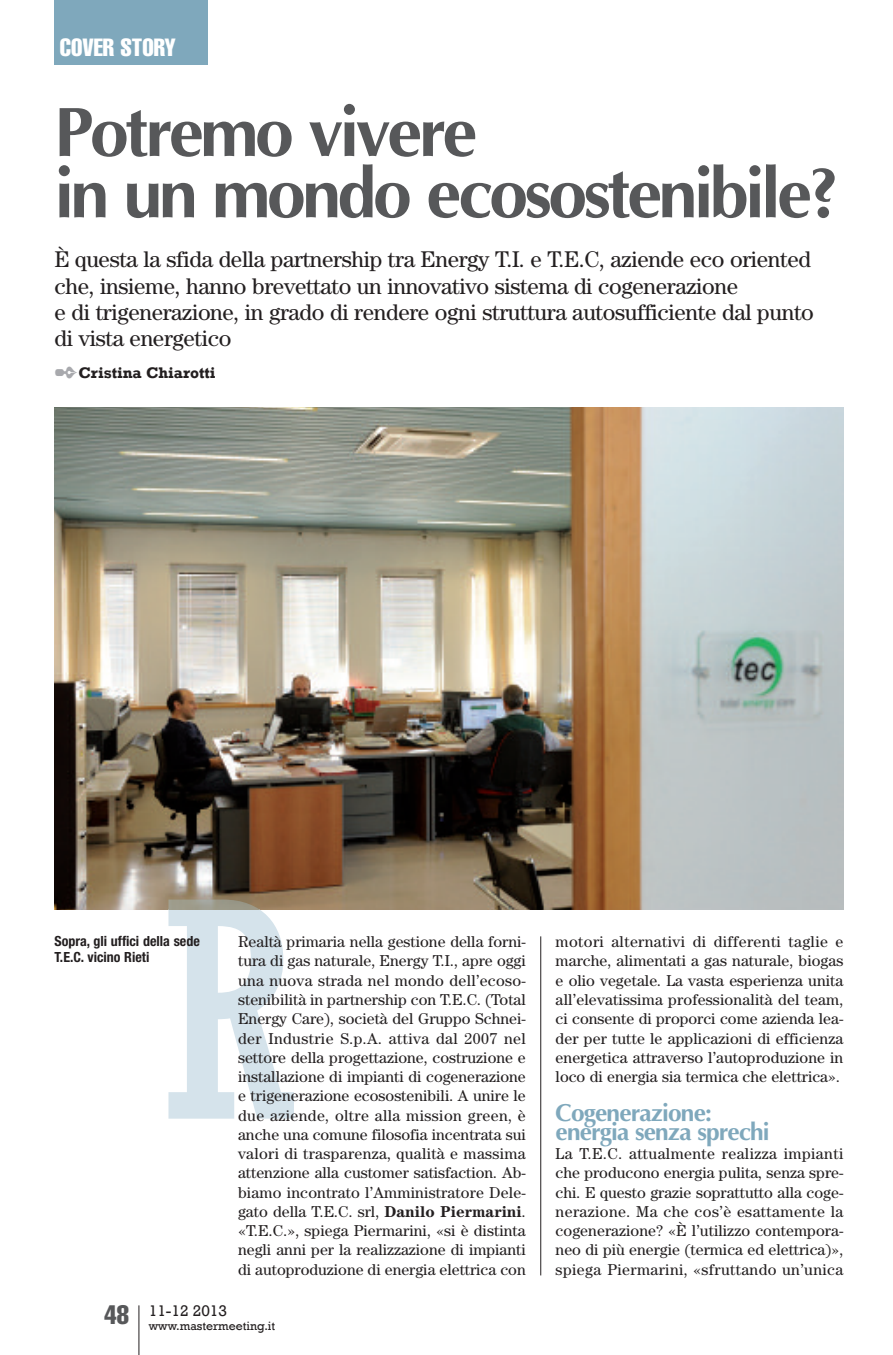
<style>
.page{position:relative;width:893px;height:1355px;background:#fff}
.page>*{position:absolute;margin:0;border:0;box-sizing:border-box;transform-origin:0 0}
.t1{font:700 70px/61.2px "Optima";letter-spacing:-.05em;color:#57585a}
.t2{font:700 24.5px/19.2px "Optima";letter-spacing:-.035em;color:#7fa8bc}
.t3{font:extra-condensed 24.5px "Helvetica";color:#fff}
.t4{font:22.75px/26.2px "Century";letter-spacing:-.015em;color:#231f20}
.t5{font:15.75px/19.2px "Century";color:#231f20;text-align:justify}
.t6{font:700 15.75px "Rockwell";color:#231f20}
.t7{font:15.75px "Rockwell";color:#231f20}
.t8{font:700 condensed 14px/15.8px "Helvetica Neue";color:#231f20}
.t9{font:12.25px "Rockwell";color:#231f20}
.s1{color:#a8a9ad}
.s2{font-weight:700}
</style>
<div class="page">
<hr style="left:540px;top:936px;width:1px;height:339px;background:#231f20">
<hr style="left:138px;top:1305px;width:1px;height:49px;background:#231f20">
<div style="left:55px;top:0;width:153px;height:64px;background:#7fa8bc"></div>
<img style="left:55px;top:407px;width:788px;height:502px">
<svg style="left:168px;top:909px;width:126px;height:209px"></svg>
<img style="left:168px;top:899px;width:92px;height:10px">
<h2 class="t3" style="left:60px;top:39px;width:118px">COVER STORY</h2>
<h1 class="t1" style="left:55px;top:101px;width:786px">Potremo vivere<br>in un mondo ecosostenibile?</h1>
<p class="t4" style="left:55px;top:248px;width:761px">È questa la sfida della partnership tra Energy T.I. e T.E.C, aziende eco oriented che, insieme, hanno brevettato un innovativo sistema di cogenerazione<br>e di trigenerazione, in grado di rendere ogni struttura autosufficiente dal punto di vista energetico</p>
<p class="t6" style="left:55px;top:363px;width:162px"><span class="s1">✒</span>Cristina Chiarotti</p>
<p class="t8" style="left:55px;top:934px;width:147px">Sopra, gli uffici della sede<br>T.E.C. vicino Rieti</p>
<p class="t5" style="left:238px;top:933px;width:289px">Realtà primaria nella gestione della forni&shy;tura di gas naturale, Energy T.I., apre oggi una nuova strada nel mondo dell’ecoso&shy;stenibilità in partnership con T.E.C. (Total Energy Care), società del Gruppo Schnei&shy;der Industrie S.p.A. attiva dal 2007 nel settore della progettazione, costruzione e installazione di impianti di cogenerazione e trigenerazione ecosostenibili. A unire le due aziende, oltre alla mission green, è anche una comune filosofia incentrata sui valori di trasparenza, qualità e massima attenzione alla customer satisfaction. Ab&shy;biamo incontrato l’Amministratore Dele&shy;gato della T.E.C. srl, <span class="s2">Danilo Piermarini</span>. «T.E.C.», spiega Piermarini, «si è distinta negli anni per la realizzazione di impianti di autoproduzione di energia elettrica con</p>
<p class="t9" style="left:105px;top:1318px;width:172px"><sup>48</sup> www.mastermeeting.it</p>
<p class="t7" style="left:149px;top:1300px;width:80px">11-12 2013</p>
<p class="t5" style="left:556px;top:933px;width:289px">motori alternativi di differenti taglie e marche, alimentati a gas naturale, biogas e olio vegetale. La vasta esperienza unita all’elevatissima professionalità del team, ci consente di proporci come azienda lea&shy;der per tutte le applicazioni di efficienza energetica attraverso l’autoproduzione in loco di energia sia termica che elettrica».</p>
<h2 class="t2" style="left:556px;top:1102px;width:216px">Cogenerazione: energia senza sprechi</h2>
<p class="t5" style="left:556px;top:1145px;width:289px">La T.E.C. attualmente realizza impianti che producono energia pulita, senza spre&shy;chi. E questo grazie soprattutto alla coge&shy;nerazione. Ma che cos’è esattamente la cogenerazione? «È l’utilizzo contempora&shy;neo di più energie (termica ed elettrica)», spiega Piermarini, «sfruttando un’unica</p>
</div>
